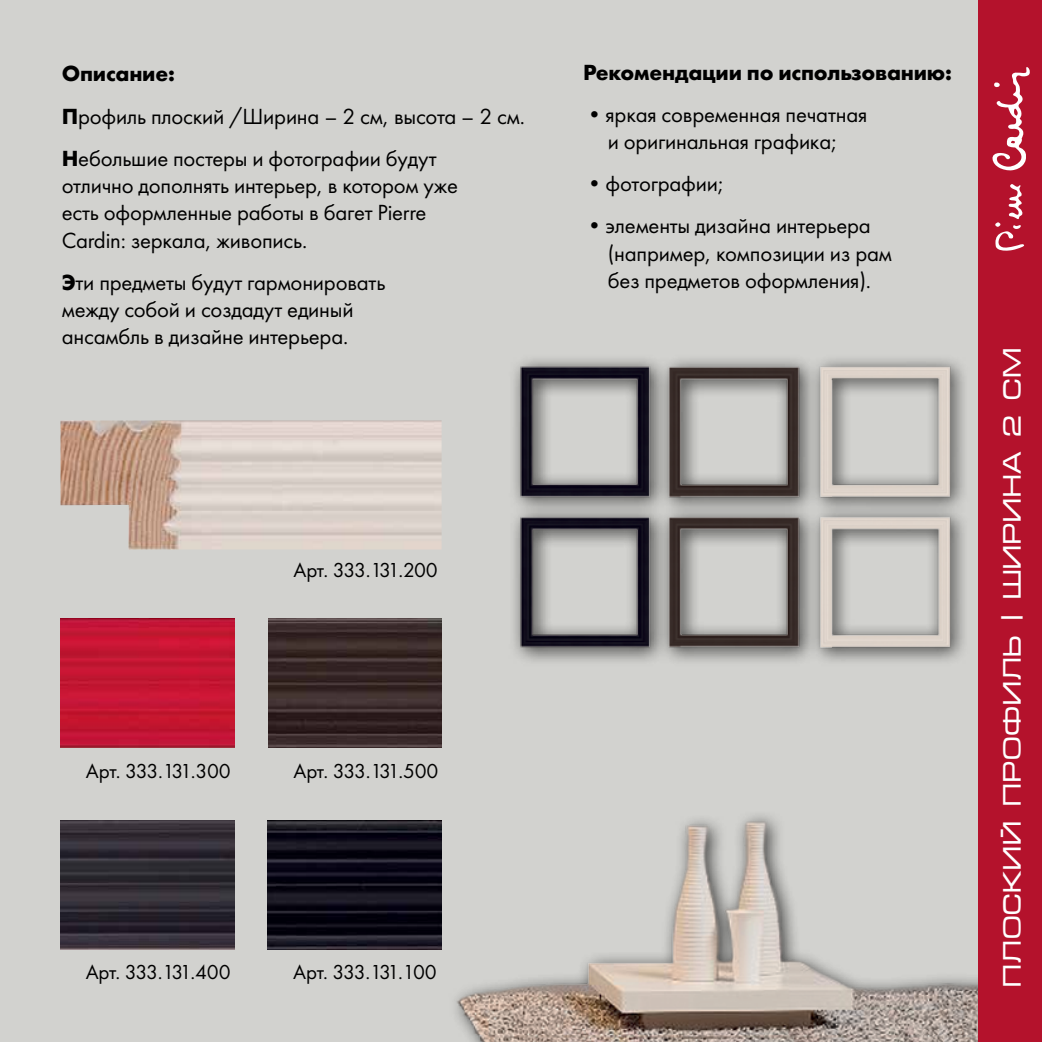
<style>
.page{position:relative;width:1042px;height:1042px;background:#d2d2cf}
.page>*{position:absolute;margin:0;border:0;box-sizing:border-box;transform-origin:0 0}
.t1{font:24.5px "Micra Di";letter-spacing:.01em;color:#fff}
.t2{font:22.75px/27.3px "Futura New";letter-spacing:-.01em;color:#000}
.t3{font:700 22.75px "Futura New";letter-spacing:-.01em;color:#000}
.t4{font:21px "Futura New";letter-spacing:-.04em;color:#000}
.t5{font:21px "Futura New";letter-spacing:-.06em;color:#000}
.s1{font-weight:700}
</style>
<div class="page">
<img style="left:455px;top:89px;width:524px;height:953px">
<img style="left:61px;top:420px;width:380px;height:129px">
<img style="left:61px;top:619px;width:173px;height:129px">
<img style="left:268px;top:619px;width:174px;height:129px">
<img style="left:60px;top:820px;width:174px;height:129px">
<img style="left:268px;top:820px;width:173px;height:129px">
<div style="left:979px;top:0;width:63px;height:1042px;background:#b4122c"></div>
<svg style="left:992px;top:67px;width:38px;height:104px"></svg>
<svg style="left:995px;top:184px;width:29px;height:67px"></svg>
<p class="t2" style="left:62px;top:53px;width:465px;line-height:42.2px"><span class="s1">Описание:<br>П</span>рофиль плоский /Ширина – 2 см, высота – 2 см.<br><span class="s1">Н</span>ебольшие постеры и фотографии будут</p>
<p class="t2" style="left:62px;top:172px;width:398px">отлично дополнять интерьер, в котором уже есть оформленные работы в багет Pierre<br>Cardin: зеркала, живопись.</p>
<p class="t2" style="left:62px;top:268px;width:325px"><span class="s1">Э</span>ти предметы будут гармонировать между собой и создадут единый ансамбль в дизайне интерьера.</p>
<p class="t5" style="left:293px;top:557px;width:146px">Арт. 333.131.200</p>
<p class="t4" style="left:86px;top:758px;width:146px">Арт. 333.131.300</p>
<p class="t4" style="left:293px;top:758px;width:146px">Арт. 333.131.500</p>
<p class="t4" style="left:86px;top:959px;width:146px">Арт. 333.131.400</p>
<p class="t5" style="left:293px;top:959px;width:145px">Арт. 333.131.100</p>
<p class="t3" style="left:583px;top:57px;width:370px">Рекомендации по использованию:</p>
<p class="t2" style="left:583px;top:100px;width:286px;text-align:center">•яркая современная печатная и оригинальная графика;</p>
<p class="t2" style="left:583px;top:170px;width:142px">•фотографии;</p>
<p class="t2" style="left:608px;top:212px;width:286px;text-indent:-25px">•элементы дизайна интерьера (например, композиции из рам без предметов оформления).</p>
<p class="t1" style="left:997px;top:987px;width:641px;rotate:-90deg">ПЛОСКИЙ ПРОФИЛЬ | ШИРИНА 2 СМ</p>
</div>
